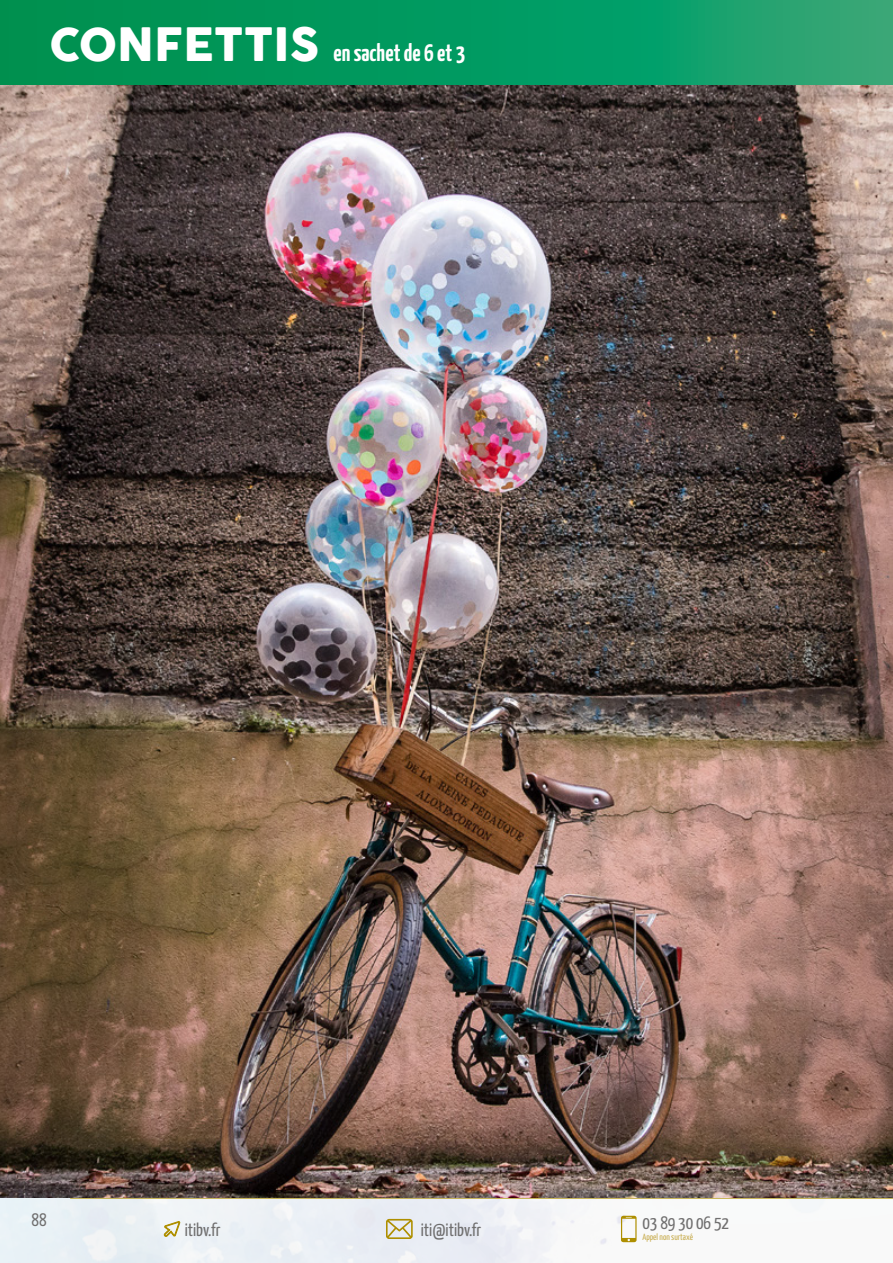
<style>
.page{position:relative;width:893px;height:1263px;background:#fff}
.page>*{position:absolute;margin:0;border:0;box-sizing:border-box;transform-origin:0 0}
.t1{font:700 24px "Yanone Kaffeesatz";color:#fff}
.t2{font:18px "Yanone Kaffeesatz";color:#706f6f}
.t3{font:9px "Yanone Kaffeesatz";color:#c8ad50}
.s1{font-family:"Cocogoose";font-weight:400;font-size:45px}
</style>
<div class="page">
<img style="left:0;top:1197px;width:893px;height:66px">
<hr style="left:70px;top:1197px;width:823px;height:1px;background:#ae8f00">
<svg style="left:386px;top:1219px;width:27px;height:20px"></svg>
<svg style="left:621px;top:1216px;width:16px;height:26px"></svg>
<svg style="left:163px;top:1218px;width:18px;height:19px"></svg>
<svg style="left:0;top:0;width:893px;height:85px;background:#099a61"></svg>
<img style="left:0;top:85px;width:893px;height:1112px">
<h1 class="t1" style="left:49px;top:38px;width:418px"><span class="s1">CONFETTIS</span> en sachet de 6 et 3</h1>
<p class="t2" style="left:32px;top:1208px;width:17px">88</p>
<p class="t2" style="left:185px;top:1218px;width:37px">itibv.fr</p>
<p class="t2" style="left:421px;top:1218px;width:62px">iti@itibv.fr</p>
<p class="t2" style="left:642px;top:1212px;width:88px">03 89 30 06 52</p>
<p class="t3" style="left:642px;top:1231px;width:52px">Appel non surtaxé</p>
</div>
